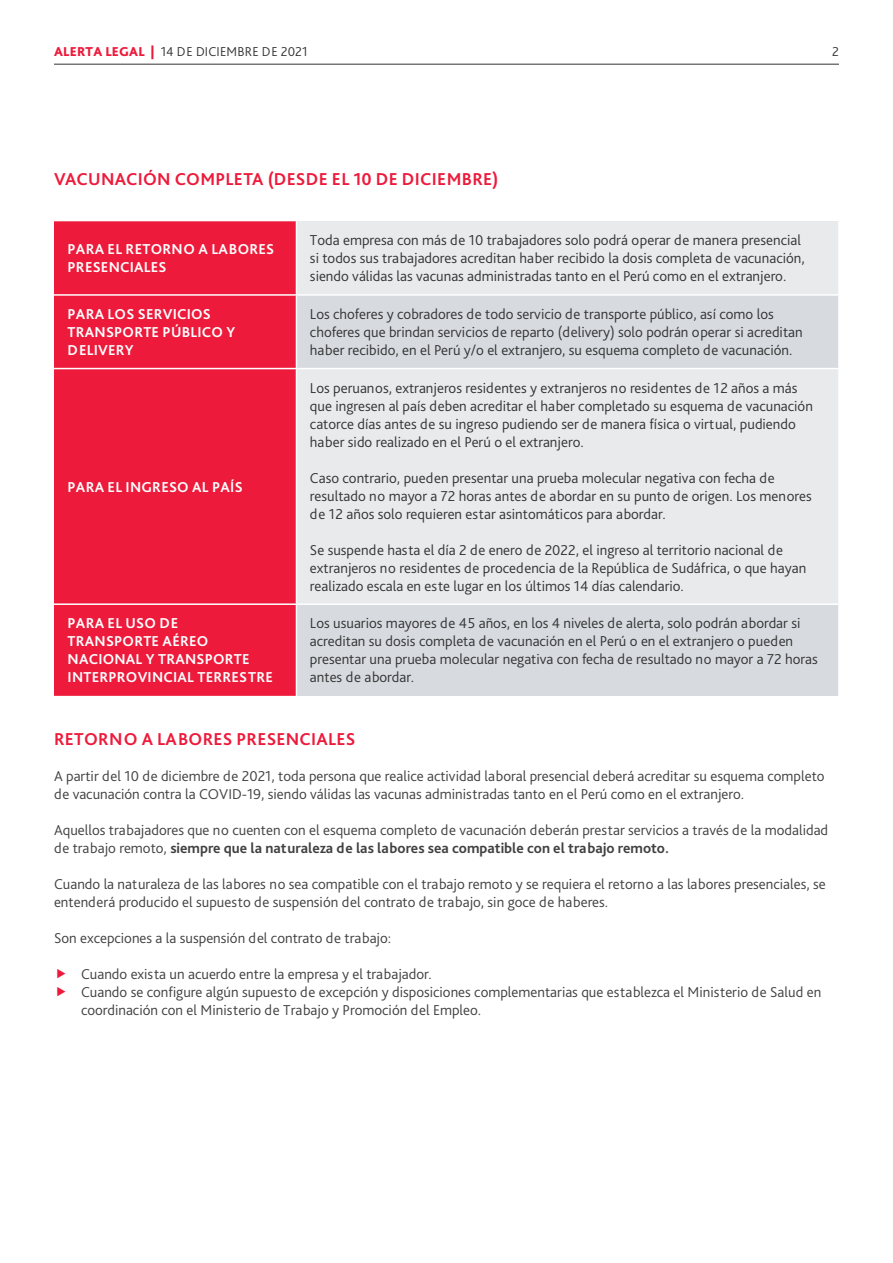
<style>
.page{position:relative;width:893px;height:1263px;background:#fff}
.page>*{position:absolute;margin:0;border:0;box-sizing:border-box;transform-origin:0 0}
.t1{font:700 18px "Bliss Pro";letter-spacing:.015em;color:#ed1a3b}
.t2{font:300 15px/18px "Bliss Pro";color:#333}
.t3{font:300 15px/18px "Bliss Pro";color:#404040}
.t4{font:700 15px/18px "Bliss Pro";letter-spacing:.015em;color:#fff}
.t5{font:300 13.5px "Bliss Pro";letter-spacing:.015em;color:#333}
.s1{font-weight:800;color:#ed1a3b}
.s2{color:#333232}
.s3{font-weight:700}
</style>
<div class="page">
<hr style="left:54px;top:64px;width:785px;height:1px;background:#333">
<div style="left:54px;top:221px;width:242px;height:147px;background:#ed1a3b"></div>
<div style="left:296px;top:221px;width:543px;height:74px;background:#e9eaec"></div>
<div style="left:296px;top:295px;width:543px;height:74px;background:#d7dadf"></div>
<div style="left:54px;top:369px;width:242px;height:327px;background:#ed1a3b"></div>
<div style="left:296px;top:369px;width:543px;height:235px;background:#e9eaec"></div>
<div style="left:296px;top:604px;width:543px;height:92px;background:#d7dadf"></div>
<hr style="left:838px;top:605px;width:2px;height:91px;background:#fff">
<hr style="left:838px;top:221px;width:2px;height:73px;background:#fff">
<hr style="left:838px;top:296px;width:2px;height:72px;background:#fff">
<hr style="left:838px;top:369px;width:2px;height:234px;background:#fff">
<hr style="left:296px;top:221px;width:1px;height:73px;background:#fff">
<hr style="left:54px;top:294px;width:242px;height:2px;background:#fff">
<hr style="left:296px;top:294px;width:544px;height:2px;background:#fff">
<hr style="left:296px;top:296px;width:1px;height:72px;background:#fff">
<hr style="left:296px;top:368px;width:544px;height:1px;background:#fff">
<hr style="left:296px;top:369px;width:1px;height:234px;background:#fff">
<hr style="left:54px;top:603px;width:242px;height:2px;background:#fff">
<hr style="left:296px;top:603px;width:544px;height:2px;background:#fff">
<hr style="left:296px;top:605px;width:1px;height:91px;background:#fff">
<p class="t5" style="left:54px;top:43px;width:255px"><span class="s1">ALERTA LEGAL |</span> <span class="s2">14</span> DE DICIEMBRE DE 2021</p>
<p class="t5" style="left:832px;top:43px;width:8px">2</p>
<p class="t1" style="left:54px;top:168px;width:446px">VACUNACIÓN COMPLETA (DESDE EL 10 DE DICIEMBRE)</p>
<p class="t4" style="left:68px;top:240px;width:208px">PARA EL RETORNO A LABORES<br>PRESENCIALES</p>
<p class="t2" style="left:310px;top:231px;width:496px">Toda empresa con más de 10 trabajadores solo podrá operar de manera presencial si todos sus trabajadores acreditan haber recibido la dosis completa de vacunación, siendo válidas las vacunas administradas tanto en el Perú como en el extranjero.</p>
<p class="t4" style="left:68px;top:305px;width:169px">PARA LOS SERVICIOS<br>TRANSPORTE PÚBLICO Y<br>DELIVERY</p>
<p class="t2" style="left:310px;top:305px;width:494px">Los choferes y cobradores de todo servicio de transporte público, así como los choferes que brindan servicios de reparto (delivery) solo podrán operar si acreditan haber recibido, en el Perú y/o el extranjero, su esquema completo de vacunación.</p>
<p class="t4" style="left:68px;top:477px;width:177px">PARA EL INGRESO AL PAÍS</p>
<p class="t2" style="left:310px;top:378px;width:504px">Los peruanos, extranjeros residentes y extranjeros no residentes de 12 años a más que ingresen al país deben acreditar el haber completado su esquema de vacunación catorce días antes de su ingreso pudiendo ser de manera física o virtual, pudiendo haber sido realizado en el Perú o el extranjero.</p>
<p class="t2" style="left:310px;top:468px;width:503px">Caso contrario, pueden presentar una prueba molecular negativa con fecha de resultado no mayor a 72 horas antes de abordar en su punto de origen. Los menores de 12 años solo requieren estar asintomáticos para abordar.</p>
<p class="t2" style="left:310px;top:540px;width:498px">Se suspende hasta el día 2 de enero de 2022, el ingreso al territorio nacional de extranjeros no residentes de procedencia de la República de Sudáfrica, o que hayan realizado escala en este lugar en los últimos 14 días calendario.</p>
<p class="t4" style="left:68px;top:614px;width:207px">PARA EL USO DE<br>TRANSPORTE AÉREO<br>NACIONAL Y TRANSPORTE<br>INTERPROVINCIAL TERRESTRE</p>
<p class="t2" style="left:310px;top:614px;width:509px">Los usuarios mayores de 45 años, en los 4 niveles de alerta, solo podrán abordar si acreditan su dosis completa de vacunación en el Perú o en el extranjero o pueden presentar una prueba molecular negativa con fecha de resultado no mayor a 72 horas antes de abordar.</p>
<p class="t1" style="left:54px;top:727px;width:303px">RETORNO A LABORES PRESENCIALES</p>
<p class="t3" style="left:54px;top:766px;width:772px">A partir del 10 de diciembre de 2021, toda persona que realice actividad laboral presencial deberá acreditar su esquema completo de vacunación contra la COVID-19, siendo válidas las vacunas administradas tanto en el Perú como en el extranjero.</p>
<p class="t3" style="left:54px;top:820px;width:776px">Aquellos trabajadores que no cuenten con el esquema completo de vacunación deberán prestar servicios a través de la modalidad de trabajo remoto, <span class="s3">siempre que la naturaleza de las labores sea compatible con el trabajo remoto.</span></p>
<p class="t3" style="left:54px;top:874px;width:773px">Cuando la naturaleza de las labores no sea compatible con el trabajo remoto y se requiera el retorno a las labores presenciales, se entenderá producido el supuesto de suspensión del contrato de trabajo, sin goce de haberes.</p>
<p class="t3" style="left:54px;top:928px;width:339px">Son excepciones a la suspensión del contrato de trabajo:</p>
<p class="t3" style="left:81px;top:964px;width:742px">Cuando exista un acuerdo entre la empresa y el trabajador.<br>Cuando se configure algún supuesto de excepción y disposiciones complementarias que establezca el Ministerio de Salud en coordinación con el Ministerio de Trabajo y Promoción del Empleo.</p>
</div>
